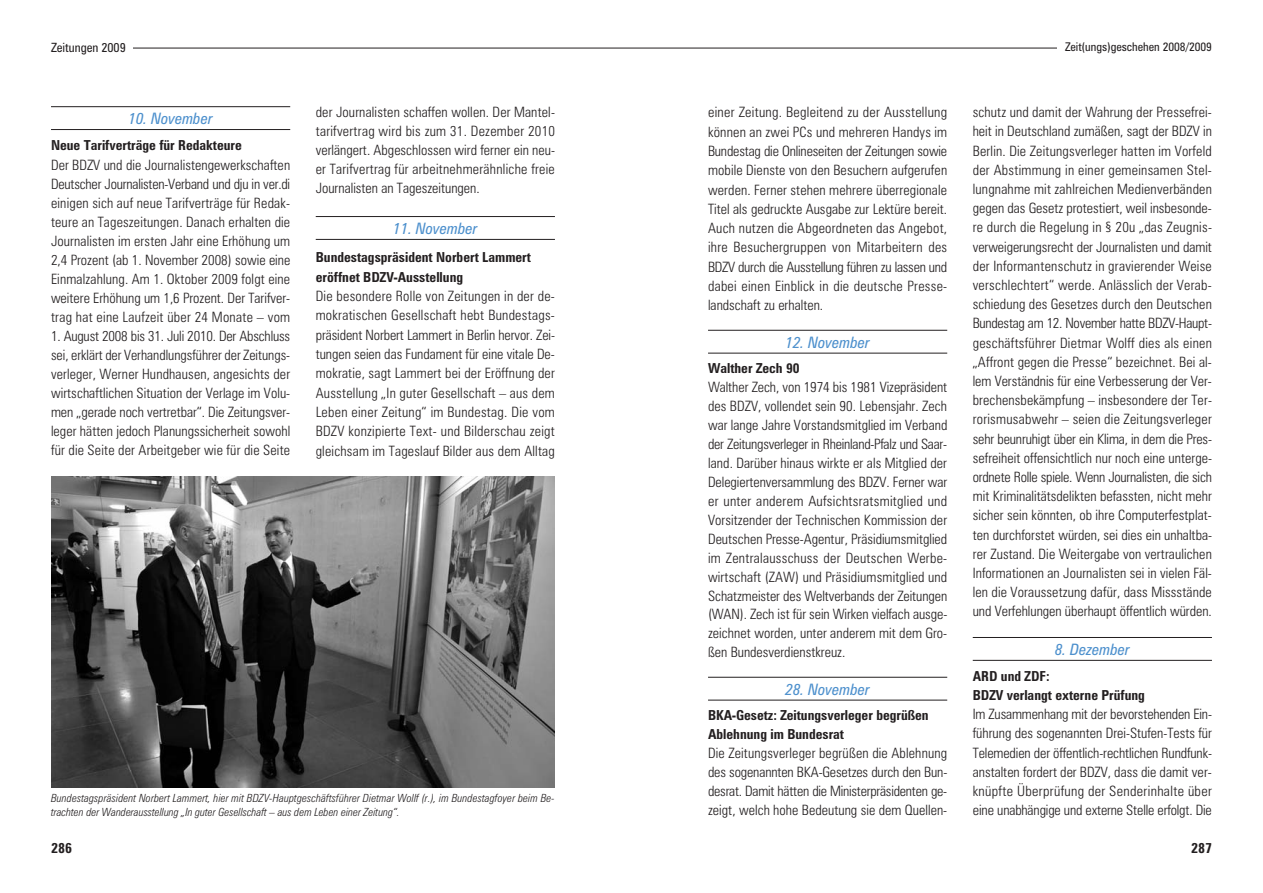
<style>
.page{position:relative;width:1263px;height:893px;background:#fff}
.page>*{position:absolute;margin:0;border:0;box-sizing:border-box;transform-origin:0 0}
.t1{font:italic 15.75px "Zurich Cn BT";color:#4d90cd}
.t2{font:14.25px/19.2px "Zurich Lt Cn BT";letter-spacing:.005em;color:#231f20;text-align:justify}
.t3{font:700 14.25px "Zurich Cn BT";color:#231f20}
.t4{font:700 13.8px/18.8px "Zurich Cn BT";color:#231f20}
.t5{font:12.75px "Zurich Cn BT";color:#231f20}
.t6{font:12px "Zurich Cn BT";color:#231f20}
.t7{font:italic 11.25px/13.5px "Zurich Lt Cn";letter-spacing:.01em;color:#231f20}
</style>
<div class="page">
<hr style="left:78px;top:48px;width:1104px;height:1px;background:#231f20">
<div style="left:1058px;top:33px;width:158px;height:26px;background:#fff"></div>
<hr style="left:708px;top:330px;width:239px;height:1px;background:#231f20">
<hr style="left:708px;top:353px;width:239px;height:1px;background:#231f20">
<hr style="left:708px;top:677px;width:239px;height:1px;background:#231f20">
<hr style="left:708px;top:700px;width:239px;height:1px;background:#231f20">
<hr style="left:973px;top:637px;width:239px;height:1px;background:#231f20">
<hr style="left:973px;top:660px;width:239px;height:1px;background:#231f20">
<div style="left:43px;top:33px;width:90px;height:26px;background:#fff"></div>
<hr style="left:51px;top:106px;width:239px;height:1px;background:#231f20">
<hr style="left:51px;top:129px;width:239px;height:1px;background:#231f20">
<hr style="left:316px;top:216px;width:239px;height:1px;background:#231f20">
<hr style="left:316px;top:239px;width:239px;height:1px;background:#231f20">
<img style="left:51px;top:477px;width:504px;height:310px">
<p class="t5" style="left:51px;top:43px;width:76px">Zeitungen 2009</p>
<p class="t6" style="left:1065px;top:43px;width:148px">Zeit(ungs)geschehen 2008/2009</p>
<p class="t1" style="left:129px;top:113px;width:86px">10. November</p>
<p class="t4" style="left:51px;top:137px;width:192px">Neue Tarifverträge für Redakteure</p>
<p class="t2" style="left:51px;top:156px;width:241px">Der BDZV und die Journalistengewerkschaften Deutscher Journalisten-Verband und dju in ver.di einigen sich auf neue Tarifverträge für Redak&shy;teure an Tageszeitungen. Danach erhalten die Journalisten im ersten Jahr eine Erhöhung um 2,4 Prozent (ab 1. November 2008) sowie eine Einmalzahlung. Am 1. Oktober 2009 folgt eine weitere Erhöhung um 1,6 Prozent. Der Tarifver&shy;trag hat eine Laufzeit über 24 Monate – vom</p>
<p class="t2" style="left:51px;top:328px;width:241px">1. August 2008 bis 31. Juli 2010. Der Abschluss sei, erklärt der Verhandlungsführer der Zeitungs&shy;verleger, Werner Hundhausen, angesichts der wirtschaftlichen Situation der Verlage im Volu&shy;men „gerade noch vertretbar“. Die Zeitungsver&shy;leger hätten jedoch Planungssicherheit sowohl für die Seite der Arbeitgeber wie für die Seite</p>
<p class="t2" style="left:316px;top:104px;width:241px">der Journalisten schaffen wollen. Der Mantel&shy;tarifvertrag wird bis zum 31. Dezember 2010 verlängert. Abgeschlossen wird ferner ein neu&shy;er Tarifvertrag für arbeitnehmerähnliche freie Journalisten an Tageszeitungen.</p>
<p class="t1" style="left:393px;top:223px;width:86px">11. November</p>
<p class="t4" style="left:316px;top:249px;width:217px;line-height:19.2px">Bundestagspräsident Norbert Lammert eröffnet BDZV-Ausstellung</p>
<p class="t2" style="left:316px;top:288px;width:241px">Die besondere Rolle von Zeitungen in der de&shy;mokratischen Gesellschaft hebt Bundestags&shy;präsident Norbert Lammert in Berlin hervor. Zei&shy;tungen seien das Fundament für eine vitale De&shy;mokratie, sagt Lammert bei der Eröffnung der Ausstellung „In guter Gesellschaft – aus dem Leben einer Zeitung“ im Bundestag. Die vom BDZV konzipierte Text- und Bilderschau zeigt gleichsam im Tageslauf Bilder aus dem Alltag</p>
<p class="t7" style="left:51px;top:792px;width:505px">Bundestagspräsident Norbert Lammert, hier mit BDZV-Hauptgeschäftsführer Dietmar Wollf (r.), im Bundestagfoyer beim Be&shy;trachten der Wanderausstellung „In guter Gesellschaft – aus dem Leben einer Zeitung“.</p>
<p class="t2" style="left:708px;top:104px;width:241px">einer Zeitung. Begleitend zu der Ausstellung können an zwei PCs und mehreren Handys im Bundestag die Onlineseiten der Zeitungen sowie mobile Dienste von den Besuchern aufgerufen werden. Ferner stehen mehrere überregionale Titel als gedruckte Ausgabe zur Lektüre bereit.<br>Auch nutzen die Abgeordneten das Angebot, ihre Besuchergruppen von Mitarbeitern des BDZV durch die Ausstellung führen zu lassen und dabei einen Einblick in die deutsche Presse&shy;landschaft zu erhalten.</p>
<p class="t1" style="left:785px;top:336px;width:86px">12. November</p>
<p class="t4" style="left:708px;top:360px;width:93px">Walther Zech 90</p>
<p class="t2" style="left:708px;top:378px;width:241px">Walther Zech, von 1974 bis 1981 Vizepräsident des BDZV, vollendet sein 90. Lebensjahr. Zech war lange Jahre Vorstandsmitglied im Verband der Zeitungsverleger in Rheinland-Pfalz und Saar&shy;land. Darüber hinaus wirkte er als Mitglied der Delegiertenversammlung des BDZV. Ferner war er unter anderem Aufsichtsratsmitglied und Vorsitzender der Technischen Kommission der Deutschen Presse-Agentur, Präsidiumsmitglied im Zentralausschuss der Deutschen Werbe&shy;wirtschaft (ZAW) und Präsidiumsmitglied und Schatzmeister des Weltverbands der Zeitungen (WAN). Zech ist für sein Wirken vielfach ausge&shy;zeichnet worden, unter anderem mit dem Gro&shy;ßen Bundesverdienstkreuz.</p>
<p class="t1" style="left:785px;top:683px;width:86px">28. November</p>
<p class="t4" style="left:708px;top:707px;width:222px">BKA-Gesetz: Zeitungsverleger begrüßen<br>Ablehnung im Bundesrat</p>
<p class="t2" style="left:708px;top:744px;width:241px">Die Zeitungsverleger begrüßen die Ablehnung des sogenannten BKA-Gesetzes durch den Bun - desrat. Damit hätten die Ministerpräsidenten ge&shy;zeigt, welch hohe Bedeutung sie dem Quellen-</p>
<p class="t2" style="left:973px;top:104px;width:241px">schutz und damit der Wahrung der Pressefrei&shy;heit in Deutschland zumäßen, sagt der BDZV in Berlin. Die Zeitungsverleger hatten im Vorfeld der Abstimmung in einer gemeinsamen Stel&shy;lungnahme mit zahlreichen Medienverbänden gegen das Gesetz protestiert, weil insbesonde&shy;re durch die Regelung in § 20u „das Zeugnis&shy;verweigerungsrecht der Journalisten und damit der Informantenschutz in gravierender Weise verschlechtert“ werde. Anlässlich der Verab&shy;schiedung des Gesetzes durch den Deutschen Bundestag am 12. November hatte BDZV-Haupt&shy;geschäftsführer Dietmar Wolff dies als einen „Affront gegen die Presse“ bezeichnet. Bei al&shy;lem Verständnis für eine Verbesserung der Ver&shy;brechensbekämpfung – insbesondere der Ter&shy;rorismusabwehr – seien die Zeitungsverleger sehr beunruhigt über ein Klima, in dem die Pres&shy;sefreiheit offensichtlich nur noch eine unterge&shy;ordnete Rolle spiele. Wenn Journalisten, die sich mit Kriminalitätsdelikten befassten, nicht mehr sicher sein könnten, ob ihre Computerfestplat&shy;ten durchforstet würden, sei dies ein unhaltba&shy;rer Zustand. Die Weitergabe von vertraulichen Informationen an Journalisten sei in vielen Fäl&shy;len die Voraussetzung dafür, dass Missstände und Verfehlungen überhaupt öffentlich würden.</p>
<p class="t1" style="left:1055px;top:643px;width:76px">8. Dezember</p>
<p class="t4" style="left:973px;top:668px;width:174px">ARD und ZDF:<br>BDZV verlangt externe Prüfung</p>
<p class="t2" style="left:973px;top:706px;width:241px">Im Zusammenhang mit der bevorstehenden Ein&shy;führung des sogenannten Drei-Stufen-Tests für Telemedien der öffentlich-rechtlichen Rundfunk - anstalten fordert der BDZV, dass die damit ver&shy;knüpfte Überprüfung der Senderinhalte über eine unabhängige und externe Stelle erfolgt. Die</p>
<p class="t3" style="left:51px;top:842px;width:23px">286</p>
<p class="t3" style="left:1191px;top:842px;width:23px">287</p>
</div>
